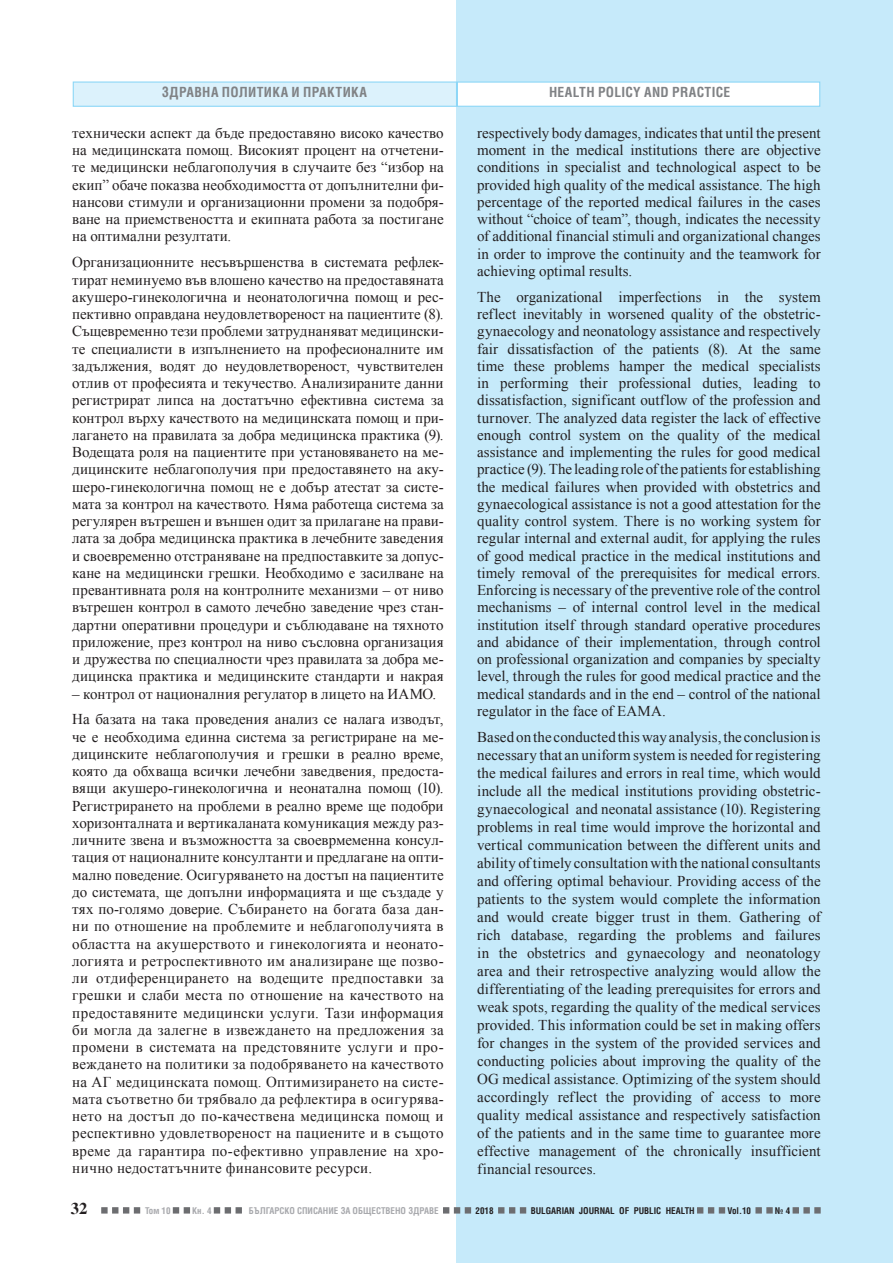
<style>
.page{position:relative;width:893px;height:1263px;background:#fff}
.page>*{position:absolute;margin:0;border:0;box-sizing:border-box;transform-origin:0 0}
.t1{font:700 16.5px "Times";color:#231f20}
.Abzac_BG{font:15px/17.2px "Times New Roman";letter-spacing:.005em;color:#231f20;text-align:justify}
.Abzac{font:15px/18px "Times New Roman";letter-spacing:.005em;color:#231f20;text-align:justify}
.Hed_NOT{font:700 13.5px "Lozen Condensed";letter-spacing:.02em;color:#808285}
.t2{font:700 9px "Lozen Condensed";color:#a8a9ad}
.t3{font:700 9px "Lozen Condensed";color:#231f20}
</style>
<div class="page">
<div style="left:456px;top:0;width:436px;height:1263px;background:#c6eafa"></div>
<div style="left:73px;top:81px;width:384px;height:26px;background:#dcf2fc;border:1px solid #8dd7f7"></div>
<div style="left:457px;top:81px;width:363px;height:26px;background:#fff;border:1px solid #8dd7f7"></div>
<svg style="left:101px;top:1207px;width:7px;height:6px"></svg>
<svg style="left:112px;top:1207px;width:359px;height:7px"></svg>
<svg style="left:498px;top:1207px;width:28px;height:6px"></svg>
<svg style="left:697px;top:1207px;width:28px;height:6px"></svg>
<svg style="left:755px;top:1207px;width:7px;height:6px"></svg>
<svg style="left:766px;top:1207px;width:7px;height:6px"></svg>
<svg style="left:793px;top:1207px;width:6px;height:6px"></svg>
<svg style="left:803px;top:1207px;width:7px;height:6px"></svg>
<svg style="left:814px;top:1207px;width:7px;height:6px"></svg>
<p class="Hed_NOT" style="left:162px;top:84px;width:207px">ЗДРАВНА ПОЛИТИКА И ПРАКТИКА</p>
<p class="Hed_NOT" style="left:549px;top:84px;width:183px">HEALTH POLICY AND PRACTICE</p>
<p class="Abzac_BG" style="left:72px;top:124px;width:373px">технически аспект да бъде предоставяно високо качество на медицинската помощ. Високият процент на отчетени&shy;те медицински неблагополучия в случаите без “избор на екип” обаче показва необходимостта от допълнителни фи&shy;нансови стимули и организационни промени за подобря&shy;ване на приемствеността и екипната работа за постигане на оптимални резултати.</p>
<p class="Abzac_BG" style="left:72px;top:253px;width:373px">Организационните несъвършенства в системата рефлек&shy;тират неминуемо във влошено качество на предоставяната акушеро-гинекологична и неонатологична помощ и рес&shy;пективно оправдана неудовлетвореност на пациентите (8).<br>Същевременно тези проблеми затруднаняват медицински&shy;те специалисти в изпълнението на професионалните им задължения, водят до неудовлетвореност, чувствителен отлив от професията и текучество. Анализираните данни регистрират липса на достатъчно ефективна система за контрол върху качеството на медицинската помощ и при&shy;лагането на правилата за добра медицинска практика (9).<br>Водещата роля на пациентите при установяването на ме&shy;дицинските неблагополучия при предоставянето на аку&shy;шеро-гинекологична помощ не е добър атестат за систе&shy;мата за контрол на качеството. Няма работеща система за регулярен вътрешен и външен одит за прилагане на прави&shy;лата за добра медицинска практика в лечебните заведения и своевременно отстраняване на предпоставките за допус&shy;кане на медицински грешки. Необходимо е засилване на превантивната роля на контролните механизми – от ниво вътрешен контрол в самото лечебно заведение чрез стан&shy;дартни оперативни процедури и съблюдаване на тяхното приложение, през контрол на ниво съсловна организация и дружества по специалности чрез правилата за добра ме&shy;дицинска практика и медицинските стандарти и накрая</p>
<p class="Abzac_BG" style="left:72px;top:685px;width:365px">– контрол от националния регулатор в лицето на ИАМО.</p>
<p class="Abzac_BG" style="left:72px;top:710px;width:373px">На базата на така проведения анализ се налага изводът, че е необходима единна система за регистриране на ме&shy;дицинските неблагополучия и грешки в реално време, която да обхваща всички лечебни заведвения, предоста&shy;вящи акушеро-гинекологична и неонатална помощ (10).<br>Регистрирането на проблеми в реално време ще подобри хоризонталната и вертикаланата комуникация между раз&shy;личните звена и възможността за своеврмеменна консул&shy;тация от националните консултанти и предлагане на опти&shy;мално поведение. Осигуряването на достъп на пациентите до системата, ще допълни информацията и ще създаде у тях по-голямо доверие. Събирането на богата база дан&shy;ни по отношение на проблемите и неблагополучията в областта на акушерството и гинекологията и неонато&shy;логията и ретроспективното им анализиране ще позво&shy;ли отдиференцирането на водещите предпоставки за грешки и слаби места по отношение на качеството на предоставяните медицински услуги. Тази информация би могла да залегне в извеждането на предложения за промени в системата на предстовяните услуги и про&shy;веждането на политики за подобряването на качеството на АГ медицинската помощ. Оптимизирането на систе&shy;мата съответно би трябвало да рефлектира в осигурява&shy;нето на достъп до по-качествена медицинска помощ и респективно удовлетвореност на пациените и в същото време да гарантира по-ефективно управление на хро&shy;нично недостатъчните финансовите ресурси.</p>
<p class="Abzac_BG" style="left:477px;top:124px;width:345px">respectively body damages, indicates that until the present moment in the medical institutions there are objective conditions in specialist and technological aspect to be provided high quality of the medical assistance. The high percentage of the reported medical failures in the cases without “choice of team”, though, indicates the necessity of additional financial stimuli and organizational changes in order to improve the continuity and the teamwork for achieving optimal results.</p>
<p class="Abzac_BG" style="left:477px;top:288px;width:345px">The organizational imperfections in the system reflect inevitably in worsened quality of the obstetric&shy;gynaecology and neonatology assistance and respectively fair dissatisfaction of the patients (8). At the same time these problems hamper the medical specialists in performing their professional duties, leading to dissatisfaction, significant outflow of the profession and turnover. The analyzed data register the lack of effective enough control system on the quality of the medical assistance and implementing the rules for good medical practice (9). The leading role of the patients for establishing the medical failures when provided with obstetrics and gynaecological assistance is not a good attestation for the quality control system. There is no working system for regular internal and external audit, for applying the rules of good medical practice in the medical institutions and timely removal of the prerequisites for medical errors.<br>Enforcing is necessary of the preventive role of the control mechanisms – of internal control level in the medical institution itself through standard operative procedures and abidance of their implementation, through control on professional organization and companies by specialty level, through the rules for good medical practice and the medical standards and in the end – control of the national regulator in the face of EAMA.</p>
<p class="Abzac" style="left:477px;top:728px;width:345px">Based on the conducted this way analysis, the conclusion is necessary that an uniform system is needed for registering the medical failures and errors in real time, which would include all the medical institutions providing obstetric&shy;gynaecological and neonatal assistance (10). Registering problems in real time would improve the horizontal and vertical communication between the different units and ability of timely consultation with the national consultants and offering optimal behaviour. Providing access of the patients to the system would complete the information and would create bigger trust in them. Gathering of rich database, regarding the problems and failures in the obstetrics and gynaecology and neonatology area and their retrospective analyzing would allow the differentiating of the leading prerequisites for errors and weak spots, regarding the quality of the medical services provided. This information could be set in making offers for changes in the system of the provided services and conducting policies about improving the quality of the OG medical assistance. Optimizing of the system should accordingly reflect the providing of access to more quality medical assistance and respectively satisfaction of the patients and in the same time to guarantee more effective management of the chronically insufficient financial resources.</p>
<p class="t1" style="left:71px;top:1198px;width:18px">32</p>
<p class="t2" style="left:145px;top:1205px;width:27px">Том 10</p>
<p class="t2" style="left:192px;top:1205px;width:21px">Кн. 4</p>
<p class="t2" style="left:249px;top:1205px;width:191px">БЪЛГАРСКО СПИСАНИЕ ЗА ОБЩЕСТВЕНО ЗДРАВЕ</p>
<p class="t3" style="left:476px;top:1205px;width:19px">2018</p>
<p class="t3" style="left:531px;top:1205px;width:166px">BULGARIAN JOURNAL OF PUBLIC HEALTH</p>
<p class="t3" style="left:727px;top:1205px;width:25px">Vol.10</p>
<p class="t3" style="left:775px;top:1205px;width:17px">№ 4</p>
</div>
